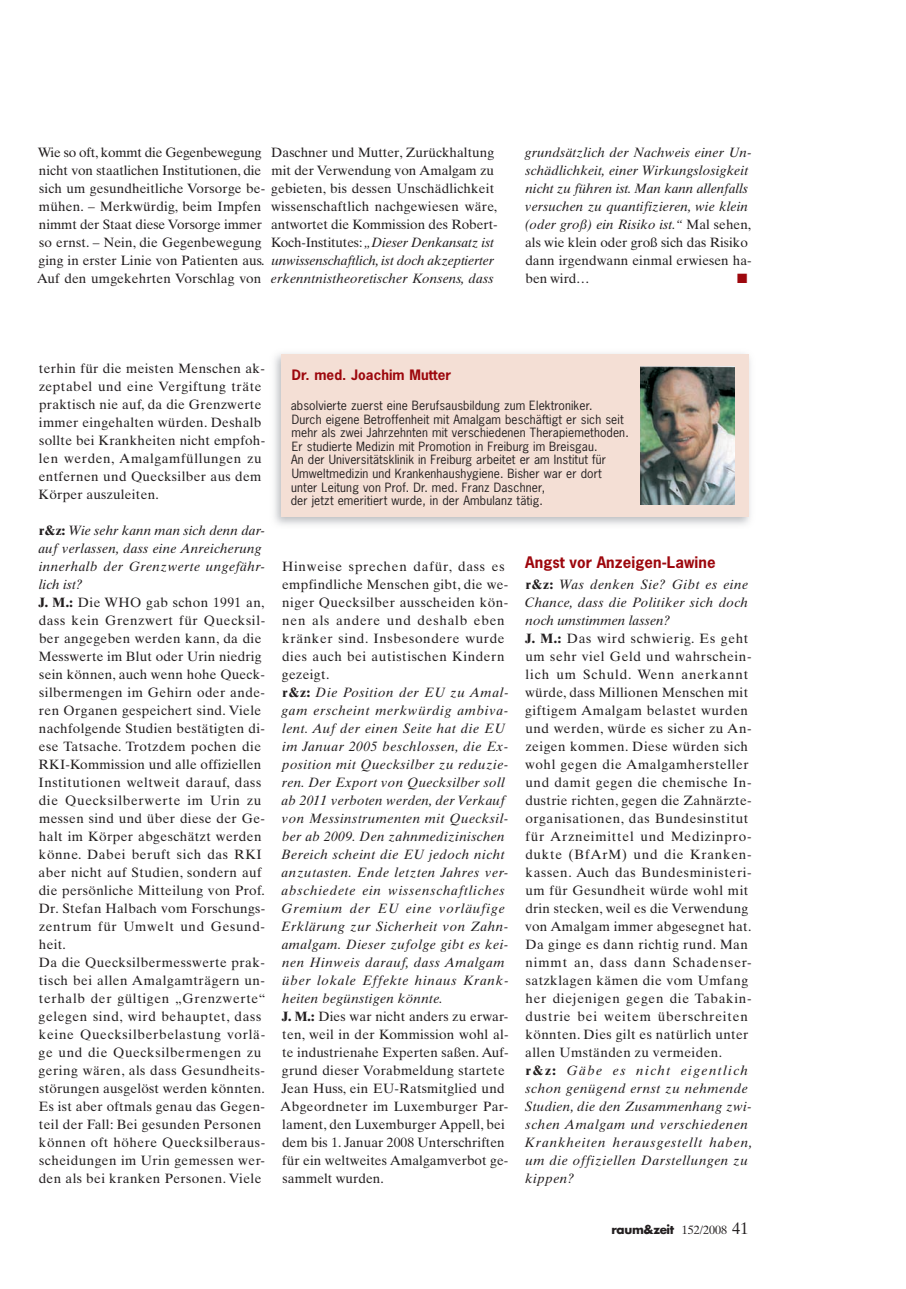
<style>
.page{position:relative;width:906px;height:1289px;background:#fff}
.page>*{position:absolute;margin:0;border:0;box-sizing:border-box;transform-origin:0 0}
.t1{font:700 15px "News Gothic";letter-spacing:.005em;color:#9d070d}
.t2{font:13.5px/18px "Times Ten";letter-spacing:.03em;color:#231f20}
.t3{font:italic 13.5px/18px "Times Ten";letter-spacing:.03em;color:#231f20}
.t4{font:13.5px/18px "Times Ten";letter-spacing:.005em;color:#231f20}
.t5{font:italic 13.5px/18px "Times Ten";letter-spacing:.01em;color:#231f20}
.t6{font:italic 13.5px/18px "Times Ten";letter-spacing:-.01em;color:#231f20}
.t7{font:700 13.5px "News Gothic";letter-spacing:.005em;color:#9d070d}
.t8{font:13.5px "Zapf Dingbats ITC";color:#9d070d}
.t9{font:12px/13.5px "News Gothic";letter-spacing:.01em;color:#231f20}
.t10{font:700 12px "Futura";letter-spacing:-.03em;color:#231f20}
.s1{font-style:normal}
.s2{font-weight:700}
.s3{font-style:italic}
.s4{font-weight:700;font-style:normal}
.s5{font-family:"Times Ten";font-weight:400}
.s6{font-family:"Times Ten";font-weight:400;font-size:16.5px}
</style>
<div class="page">
<img style="left:274px;top:353px;width:477px;height:172px">
<div style="left:281px;top:355px;width:467px;height:162px;background:#f4dfd5"></div>
<img style="left:640px;top:366px;width:94px;height:138px">
<p class="t4" style="left:271px;top:143px;width:224px">Daschner und Mutter, Zurückhaltung mit der Verwendung von Amalgam zu</p>
<p class="t6" style="left:271px;top:197px;width:228px"><span class="s1">wissenschaftlich nachgewiesen wäre, antwortet die Kommission des Robert-Koch-Institutes:</span> „Dieser Denkansatz ist unwissenschaftlich, ist doch akzeptierter erkenntnistheoretischer Konsens, dass</p>
<p class="t4" style="left:37px;top:143px;width:459px">Wie so oft, kommt die Gegenbewegung<br>nicht von staatlichen Institutionen, die<br>sich um gesundheitliche Vorsorge be- gebieten, bis dessen Unschädlichkeit mühen. – Merkwürdig, beim Impfen<br>nimmt der Staat diese Vorsorge immer<br>so ernst. – Nein, die Gegenbewegung<br>ging in erster Linie von Patienten aus.<br>Auf den umgekehrten Vorschlag von</p>
<p class="t5" style="left:524px;top:143px;width:229px">grundsätzlich der Nachweis einer Un&shy;schädlichkeit, einer Wirkungslosigkeit nicht zu führen ist. Man kann allenfalls versuchen zu quantifizieren, wie klein (oder groß) ein Risiko ist.“ <span class="s1">Mal sehen, als wie klein oder groß sich das Risiko dann irgendwann einmal erwiesen ha&shy;ben wird…</span></p>
<p class="t8" style="left:737px;top:272px;width:12px">■</p>
<p class="t2" style="left:39px;top:359px;width:228px">terhin für die meisten Menschen ak&shy;zeptabel und eine Vergiftung träte praktisch nie auf, da die Grenzwerte immer eingehalten würden. Deshalb sollte bei Krankheiten nicht empfoh&shy;len werden, Amalgamfüllungen zu entfernen und Quecksilber aus dem Körper auszuleiten.</p>
<p class="t2" style="left:38px;top:521px;width:229px"><span class="s2">r&amp;z:</span> <span class="s3">Wie sehr kann man sich denn dar&shy;auf verlassen, dass eine Anreicherung innerhalb der Grenzwerte ungefähr&shy;lich ist?<br></span><span class="s2">J. M.:</span> Die WHO gab schon 1991 an, dass kein Grenzwert für Quecksil&shy;ber angegeben werden kann, da die Messwerte im Blut oder Urin niedrig sein können, auch wenn hohe Queck&shy;silbermengen im Gehirn oder ande&shy;ren Organen gespeichert sind. Viele nachfolgende Studien bestätigten di&shy;ese Tatsache. Trotzdem pochen die RKI-Kommission und alle offiziellen Institutionen weltweit darauf, dass die Quecksilberwerte im Urin zu messen sind und über diese der Ge&shy;halt im Körper abgeschätzt werden könne. Dabei beruft sich das RKI aber nicht auf Studien, sondern auf die persönliche Mitteilung von Prof.<br>Dr. Stefan Halbach vom Forschungs&shy;zentrum für Umwelt und Gesund&shy;heit.<br>Da die Quecksilbermesswerte prak&shy;tisch bei allen Amalgamträgern un&shy;terhalb der gültigen „Grenzwerte“ gelegen sind, wird behauptet, dass keine Quecksilberbelastung vorlä&shy;ge und die Quecksilbermengen zu gering wären, als dass Gesundheits&shy;störungen ausgelöst werden könnten.<br>Es ist aber oftmals genau das Gegen&shy;teil der Fall: Bei gesunden Personen können oft höhere Quecksilberaus&shy;scheidungen im Urin gemessen wer&shy;den als bei kranken Personen. Viele</p>
<p class="t7" style="left:292px;top:366px;width:161px">Dr. med. Joachim Mutter</p>
<p class="t9" style="left:291px;top:399px;width:339px">absolvierte zuerst eine Berufsausbildung zum Elektroniker.<br>Durch eigene Betroffenheit mit Amalgam beschäftigt er sich seit mehr als zwei Jahrzehnten mit verschiedenen Therapiemethoden.<br>Er studierte Medizin mit Promotion in Freiburg im Breisgau.<br>An der Universitätsklinik in Freiburg arbeitet er am Institut für Umweltmedizin und Krankenhaushygiene. Bisher war er dort unter Leitung von Prof. Dr. med. Franz Daschner,<br>der jetzt emeritiert wurde, in der Ambulanz tätig.</p>
<p class="t3" style="left:280px;top:557px;width:230px"><span class="s1">Hinweise sprechen dafür, dass es empfindliche Menschen gibt, die we&shy;niger Quecksilber ausscheiden kön&shy;nen als andere und deshalb eben kränker sind. Insbesondere wurde dies auch bei autistischen Kindern gezeigt.<br></span><span class="s4">r&amp;z:</span> Die Position der EU zu Amal&shy;gam erscheint merkwürdig ambiva&shy;lent. Auf der einen Seite hat die EU im Januar 2005 beschlossen, die Ex&shy;position mit Quecksilber zu reduzie&shy;ren. Der Export von Quecksilber soll ab 2011 verboten werden, der Verkauf von Messinstrumenten mit Quecksil&shy;ber ab 2009. Den zahnmedizinischen Bereich scheint die EU jedoch nicht anzutasten. Ende letzten Jahres ver&shy;abschiedete ein wissenschaftliches Gremium der EU eine vorläufige Erklärung zur Sicherheit von Zahn&shy;amalgam. Dieser zufolge gibt es kei&shy;nen Hinweis darauf, dass Amalgam über lokale Effekte hinaus Krank&shy;heiten begünstigen könnte.<br><span class="s4">J. M.:</span> <span class="s1">Dies war nicht anders zu erwar&shy;ten, weil in der Kommission wohl al&shy;te industrienahe Experten saßen. Auf&shy;grund dieser Vorabmeldung startete Jean Huss, ein EU-Ratsmitglied und Abgeordneter im Luxemburger Par&shy;lament, den Luxemburger Appell, bei dem bis 1. Januar 2008 Unterschriften für ein weltweites Amalgamverbot ge&shy;sammelt wurden.</span></p>
<p class="t1" style="left:525px;top:552px;width:192px">Angst vor Anzeigen-Lawine</p>
<p class="t2" style="left:524px;top:575px;width:230px"><span class="s2">r&amp;z:</span> <span class="s3">Was denken Sie? Gibt es eine<br>Chance, dass die Politiker sich doch noch umstimmen lassen?<br></span><span class="s2">J. M.:</span> Das wird schwierig. Es geht um sehr viel Geld und wahrschein&shy;lich um Schuld. Wenn anerkannt würde, dass Millionen Menschen mit giftigem Amalgam belastet wurden und werden, würde es sicher zu An&shy;zeigen kommen. Diese würden sich wohl gegen die Amalgamhersteller und damit gegen die chemische In&shy;dustrie richten, gegen die Zahnärzte&shy;organisationen, das Bundesinstitut für Arzneimittel und Medizinpro&shy;dukte (BfArM) und die Kranken&shy;kassen. Auch das Bundesministeri&shy;um für Gesundheit würde wohl mit drin stecken, weil es die Verwendung von Amalgam immer abgesegnet hat.<br>Da ginge es dann richtig rund. Man nimmt an, dass dann Schadenser&shy;satzklagen kämen die vom Umfang her diejenigen gegen die Tabakin&shy;dustrie bei weitem überschreiten könnten. Dies gilt es natürlich unter allen Umständen zu vermeiden. <span class="s2">r&amp;z:</span> <span class="s3">Gäbe es nicht eigentlich schon genügend ernst zu nehmende<br>Studien, die den Zusammenhang zwi&shy;schen Amalgam und verschiedenen<br>Krankheiten herausgestellt haben, um die offiziellen Darstellungen zu kippen?</span></p>
<p class="t10" style="left:611px;top:1221px;width:139px">raum&amp;zeit <span class="s5">152/2008</span> <span class="s6">41</span></p>
</div>
